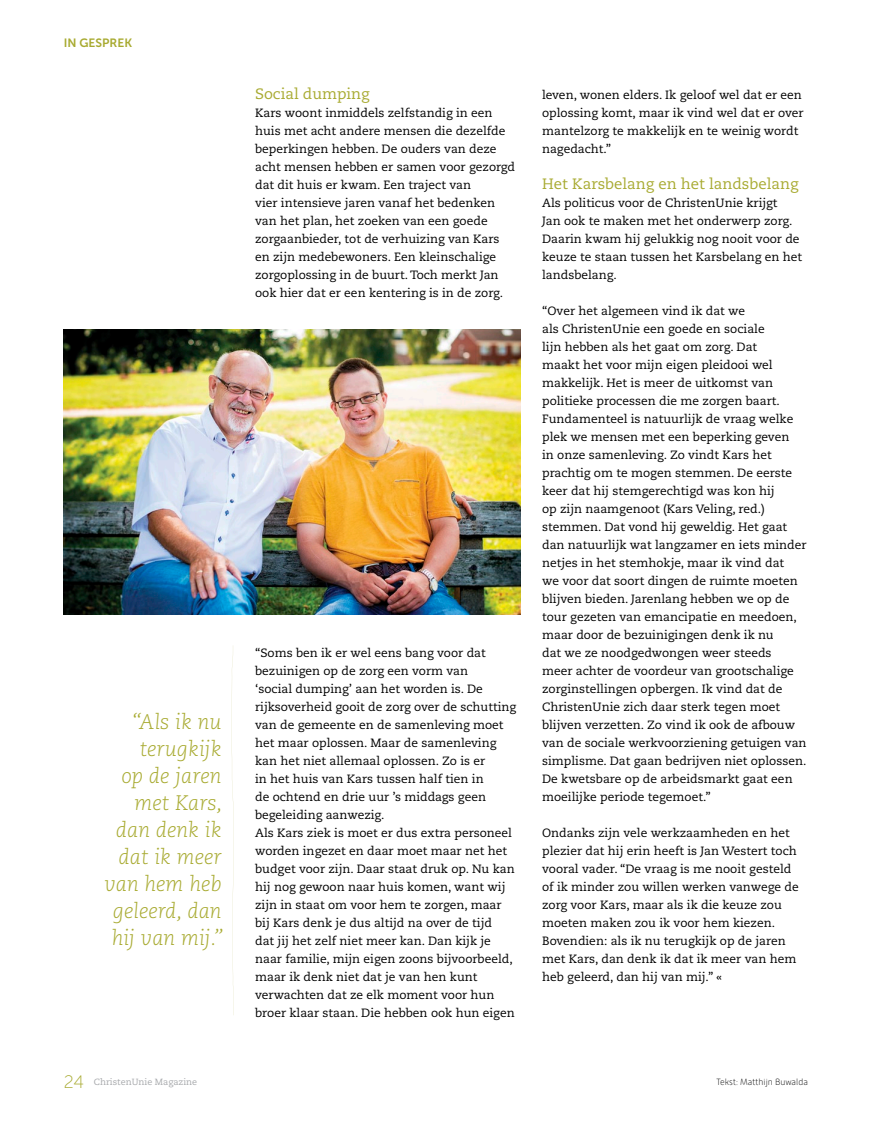
<style>
.page{position:relative;width:893px;height:1127px;background:#fff}
.page>*{position:absolute;margin:0;border:0;box-sizing:border-box;transform-origin:0 0}
.t1{font:italic 300 21px/27px "Caecilia LT Std";color:#a8aa31;text-align:right}
.t2{font:18px "Museo Sans 100";color:#a8aa31}
.t3{font:15px "Caecilia LT Std";color:#a8aa31}
.t4{font:12px/18px "Caecilia LT Std";color:#000}
.t5{font:12px "Museo Sans 700";color:#a8aa31}
.t6{font:100 9px "Alwyn New Rounded";color:#000}
.t7{font:9px "Caecilia LT Std";color:#a7a9ac}
</style>
<div class="page">
<svg style="left:232px;top:646px;width:2px;height:369px"></svg>
<img style="left:64px;top:330px;width:457px;height:284px">
<p class="t5" style="left:64px;top:36px;width:70px">IN GESPREK</p>
<h1 class="t1" style="left:104px;top:708px;width:119px">“Als ik nu terugkijk<br>op de jaren met Kars, dan denk ik dat ik meer van hem heb geleerd, dan hij van mij.”</h1>
<p class="t3" style="left:255px;top:85px;width:116px">Social dumping</p>
<p class="t4" style="left:255px;top:104px;width:262px">Kars woont inmiddels zelfstandig in een huis met acht andere mensen die dezelfde beperkingen hebben. De ouders van deze acht mensen hebben er samen voor gezorgd dat dit huis er kwam. Een traject van<br>vier intensieve jaren vanaf het bedenken van het plan, het zoeken van een goede zorgaanbieder, tot de verhuizing van Kars en zijn medebewoners. Een kleinschalige zorgoplossing in de buurt. Toch merkt Jan ook hier dat er een kentering is in de zorg.</p>
<p class="t4" style="left:255px;top:644px;width:262px">“Soms ben ik er wel eens bang voor dat bezuinigen op de zorg een vorm van<br>‘social dumping’ aan het worden is. De rijksoverheid gooit de zorg over de schutting van de gemeente en de samenleving moet het maar oplossen. Maar de samenleving kan het niet allemaal oplossen. Zo is er<br>in het huis van Kars tussen half tien in<br>de ochtend en drie uur ’s middags geen begeleiding aanwezig.<br>Als Kars ziek is moet er dus extra personeel worden ingezet en daar moet maar net het budget voor zijn. Daar staat druk op. Nu kan hij nog gewoon naar huis komen, want wij zijn in staat om voor hem te zorgen, maar bij Kars denk je dus altijd na over de tijd<br>dat jij het zelf niet meer kan. Dan kijk je naar familie, mijn eigen zoons bijvoorbeeld, maar ik denk niet dat je van hen kunt verwachten dat ze elk moment voor hun broer klaar staan. Die hebben ook hun eigen</p>
<p class="t4" style="left:542px;top:86px;width:263px">leven, wonen elders. Ik geloof wel dat er een oplossing komt, maar ik vind wel dat er over mantelzorg te makkelijk en te weinig wordt nagedacht.”</p>
<p class="t3" style="left:542px;top:175px;width:258px">Het Karsbelang en het landsbelang</p>
<p class="t4" style="left:542px;top:194px;width:261px">Als politicus voor de ChristenUnie krijgt<br>Jan ook te maken met het onderwerp zorg.<br>Daarin kwam hij gelukkig nog nooit voor de keuze te staan tussen het Karsbelang en het landsbelang.</p>
<p class="t4" style="left:542px;top:302px;width:266px">“Over het algemeen vind ik dat we<br>als ChristenUnie een goede en sociale<br>lijn hebben als het gaat om zorg. Dat<br>maakt het voor mijn eigen pleidooi wel makkelijk. Het is meer de uitkomst van politieke processen die me zorgen baart.<br>Fundamenteel is natuurlijk de vraag welke plek we mensen met een beperking geven<br>in onze samenleving. Zo vindt Kars het prachtig om te mogen stemmen. De eerste keer dat hij stemgerechtigd was kon hij<br>op zijn naamgenoot (Kars Veling, red.) stemmen. Dat vond hij geweldig. Het gaat dan natuurlijk wat langzamer en iets minder netjes in het stemhokje, maar ik vind dat<br>we voor dat soort dingen de ruimte moeten blijven bieden. Jarenlang hebben we op de tour gezeten van emancipatie en meedoen, maar door de bezuinigingen denk ik nu<br>dat we ze noodgedwongen weer steeds<br>meer achter de voordeur van grootschalige zorginstellingen opbergen. Ik vind dat de ChristenUnie zich daar sterk tegen moet blijven verzetten. Zo vind ik ook de afbouw van de sociale werkvoorziening getuigen van simplisme. Dat gaan bedrijven niet oplossen.<br>De kwetsbare op de arbeidsmarkt gaat een moeilijke periode tegemoet.”</p>
<p class="t4" style="left:542px;top:824px;width:258px">Ondanks zijn vele werkzaamheden en het plezier dat hij erin heeft is Jan Westert toch vooral vader. “De vraag is me nooit gesteld of ik minder zou willen werken vanwege de zorg voor Kars, maar als ik die keuze zou moeten maken zou ik voor hem kiezen.<br>Bovendien: als ik nu terugkijk op de jaren met Kars, dan denk ik dat ik meer van hem heb geleerd, dan hij van mij.” «</p>
<h2 class="t2" style="left:64px;top:1072px;width:22px">24</h2>
<p class="t6" style="left:716px;top:1077px;width:93px">Tekst: Matthijn Buwalda</p>
<p class="t7" style="left:94px;top:1077px;width:105px">ChristenUnie Magazine</p>
</div>
